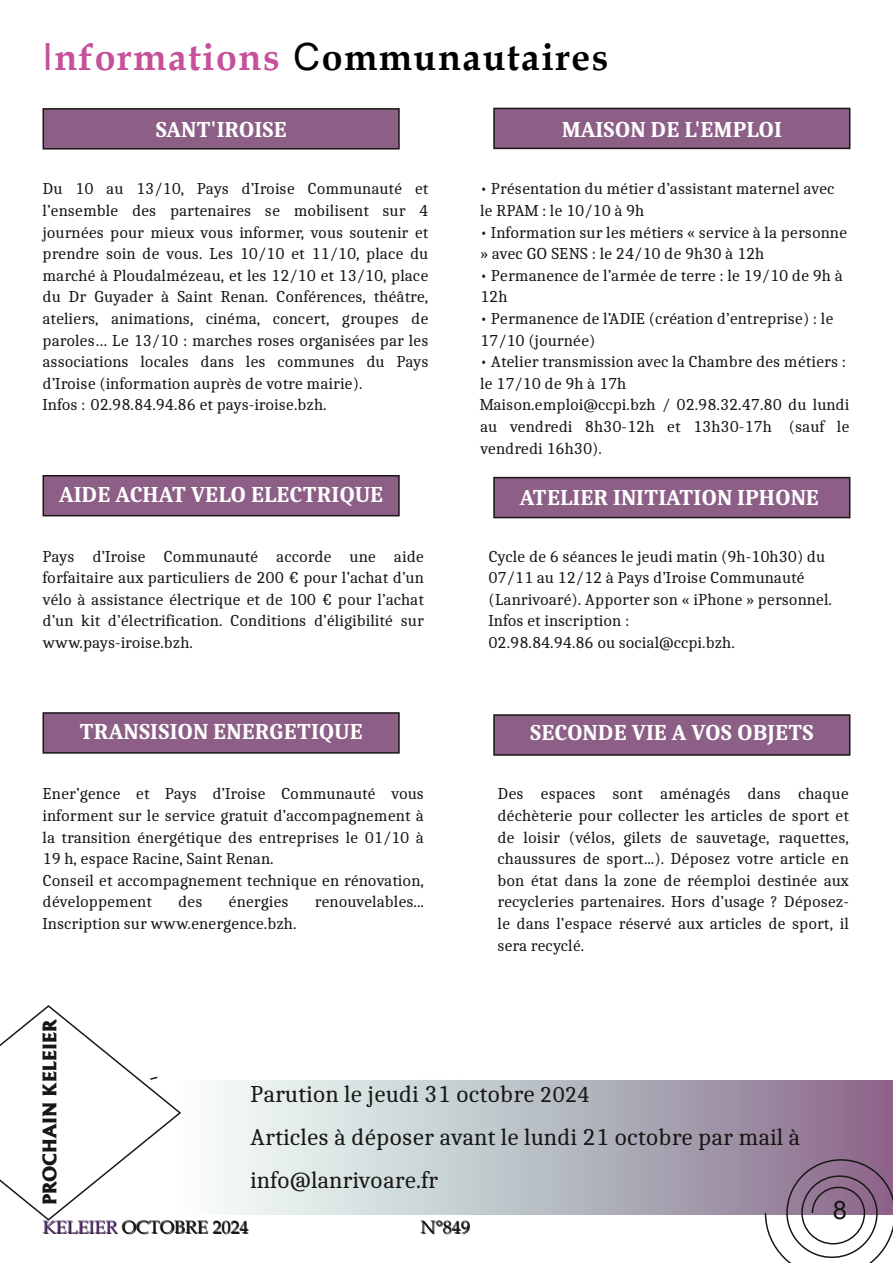
<style>
.page{position:relative;width:893px;height:1263px;background:#fff}
.page>*{position:absolute;margin:0;border:0;box-sizing:border-box;transform-origin:0 0}
.t1{font:700 37.5px "Book Antiqua";letter-spacing:.04em;color:#000}
.t2{font:25.5px "Arial";color:#181715}
.t3{font:24px/43.2px "Caladea";color:#181715}
.t4{font:700 22.5px "Caladea";color:#fff}
.t5{font:18px "Book Antiqua";color:#181715}
.t6{font:expanded 18px "A028";letter-spacing:-.005em;color:#181715}
.t7{font:16.5px/21.6px "Caladea";color:#181715}
.s1{font-family:"Arial";font-weight:400;color:#c65099}
.s2{color:#c65099}
.s3{font-family:"Arial";font-weight:400}
.s4{font-size:22.5px}
</style>
<div class="page">
<div style="left:172px;top:1080px;width:721px;height:134px;background:linear-gradient(to right,#f5ffff,#856c8a)"></div>
<svg style="left:764px;top:1158px;width:129px;height:105px"></svg>
<svg style="left:0;top:1005px;width:182px;height:216px"></svg>
<div style="left:494px;top:108px;width:356px;height:40px;background:#8d5f87"></div>
<div style="left:493px;top:108px;width:357px;height:41px;border:2px solid #181715"></div>
<div style="left:43px;top:109px;width:356px;height:40px;background:#8d5f87"></div>
<div style="left:43px;top:108px;width:357px;height:42px;border:2px solid #181715"></div>
<div style="left:43px;top:476px;width:356px;height:40px;background:#8d5f87"></div>
<div style="left:43px;top:475px;width:357px;height:41px;border:2px solid #181715"></div>
<div style="left:494px;top:478px;width:356px;height:40px;background:#8d5f87"></div>
<div style="left:493px;top:477px;width:357px;height:41px;border:2px solid #181715"></div>
<div style="left:43px;top:713px;width:356px;height:40px;background:#8d5f87"></div>
<div style="left:43px;top:712px;width:357px;height:42px;border:2px solid #181715"></div>
<div style="left:494px;top:715px;width:356px;height:40px;background:#8d5f87"></div>
<div style="left:493px;top:714px;width:357px;height:42px;border:2px solid #181715"></div>
<h1 class="t1" style="left:43px;top:35px;width:567px"><span class="s1">I</span><span class="s2">nformations</span> <span class="s3">C</span>ommunautaires</h1>
<h3 class="t4" style="left:155px;top:116px;width:133px">SANT'IROISE</h3>
<h3 class="t4" style="left:562px;top:115px;width:222px">MAISON DE L'EMPLOI</h3>
<p class="t7" style="left:43px;top:178px;width:387px">Du 10 au 13/10, Pays d’Iroise Communauté et l’ensemble des partenaires se mobilisent sur 4 journées pour mieux vous informer, vous soutenir et prendre soin de vous. Les 10/10 et 11/10, place du marché à Ploudalmézeau, et les 12/10 et 13/10, place du Dr Guyader à Saint Renan. Conférences, théâtre, ateliers, animations, cinéma, concert, groupes de paroles… Le 13/10 : marches roses organisées par les associations locales dans les communes du Pays d’Iroise (information auprès de votre mairie).<br>Infos : 02.98.84.94.86 et pays-iroise.bzh.</p>
<p class="t7" style="left:480px;top:178px;width:356px">• Présentation du métier d’assistant maternel avec le RPAM : le 10/10 à 9h</p>
<p class="t7" style="left:480px;top:221px;width:369px">• Information sur les métiers « service à la personne » avec GO SENS : le 24/10 de 9h30 à 12h</p>
<p class="t7" style="left:480px;top:264px;width:364px">• Permanence de l’armée de terre : le 19/10 de 9h à<br>12h</p>
<p class="t7" style="left:480px;top:307px;width:355px">• Permanence de l’ADIE (création d’entreprise) : le<br>17/10 (journée)</p>
<p class="t7" style="left:480px;top:350px;width:371px">• Atelier transmission avec la Chambre des métiers : le 17/10 de 9h à 17h<br>Maison.emploi@ccpi.bzh / 02.98.32.47.80 du lundi au vendredi 8h30-12h et 13h30-17h (sauf le vendredi 16h30).</p>
<h3 class="t4" style="left:59px;top:480px;width:326px">AIDE ACHAT VELO ELECTRIQUE</h3>
<p class="t7" style="left:43px;top:545px;width:383px;text-align:justify">Pays d’Iroise Communauté accorde une aide forfaitaire aux particuliers de 200 € pour l’achat d’un vélo à assistance électrique et de 100 € pour l’achat d’un kit d’électrification. Conditions d’éligibilité sur www.pays-iroise.bzh.</p>
<h3 class="t4" style="left:80px;top:717px;width:285px">TRANSISION ENERGETIQUE</h3>
<p class="t7" style="left:43px;top:782px;width:383px">Ener’gence et Pays d’Iroise Communauté vous informent sur le service gratuit d’accompagnement à la transition énergétique des entreprises le 01/10 à 19 h, espace Racine, Saint Renan.<br>Conseil et accompagnement technique en rénovation, développement</p>
<p class="t7" style="left:178px;top:890px;width:26px">des</p>
<p class="t7" style="left:229px;top:890px;width:62px">énergies</p>
<p class="t7" style="left:315px;top:890px;width:110px">renouvelables...</p>
<p class="t7" style="left:43px;top:912px;width:255px">Inscription sur www.energence.bzh.</p>
<h3 class="t4" style="left:520px;top:484px;width:301px">ATELIER INITIATION IPHONE</h3>
<p class="t7" style="left:488px;top:545px;width:345px">Cycle de 6 séances le jeudi matin (9h-10h30) du 07/11 au 12/12 à Pays d’Iroise Communauté (Lanrivoaré). Apporter son « iPhone » personnel.<br>Infos et inscription :<br>02.98.84.94.86 ou social@ccpi.bzh.</p>
<h3 class="t4" style="left:530px;top:719px;width:285px">SECONDE VIE A VOS OBJETS</h3>
<p class="t7" style="left:497px;top:782px;width:353px;text-align:justify">Des espaces sont aménagés dans chaque déchèterie pour collecter les articles de sport et de loisir (vélos, gilets de sauvetage, raquettes, chaussures de sport...). Déposez votre article en bon état dans la zone de réemploi destinée aux recycleries partenaires. Hors d’usage ? Déposez&shy;le dans l’espace réservé aux articles de sport, il sera recyclé.</p>
<p class="t6" style="left:38px;top:1205px;width:188px;rotate:-90deg">PROCHAIN KELEIER</p>
<p class="t5" style="left:43px;top:1217px;width:207px">KELEIER OCTOBRE 2024</p>
<p class="t5" style="left:421px;top:1217px;width:51px">N°849</p>
<h3 class="t3" style="left:250px;top:1071px;width:551px">Parution le jeudi 31 octobre <span class="s4">2024<br></span>Articles à déposer avant le lundi 21 octobre par mail à info@lanrivoare.fr</h3>
<h2 class="t2" style="left:833px;top:1196px;width:16px">8</h2>
</div>
